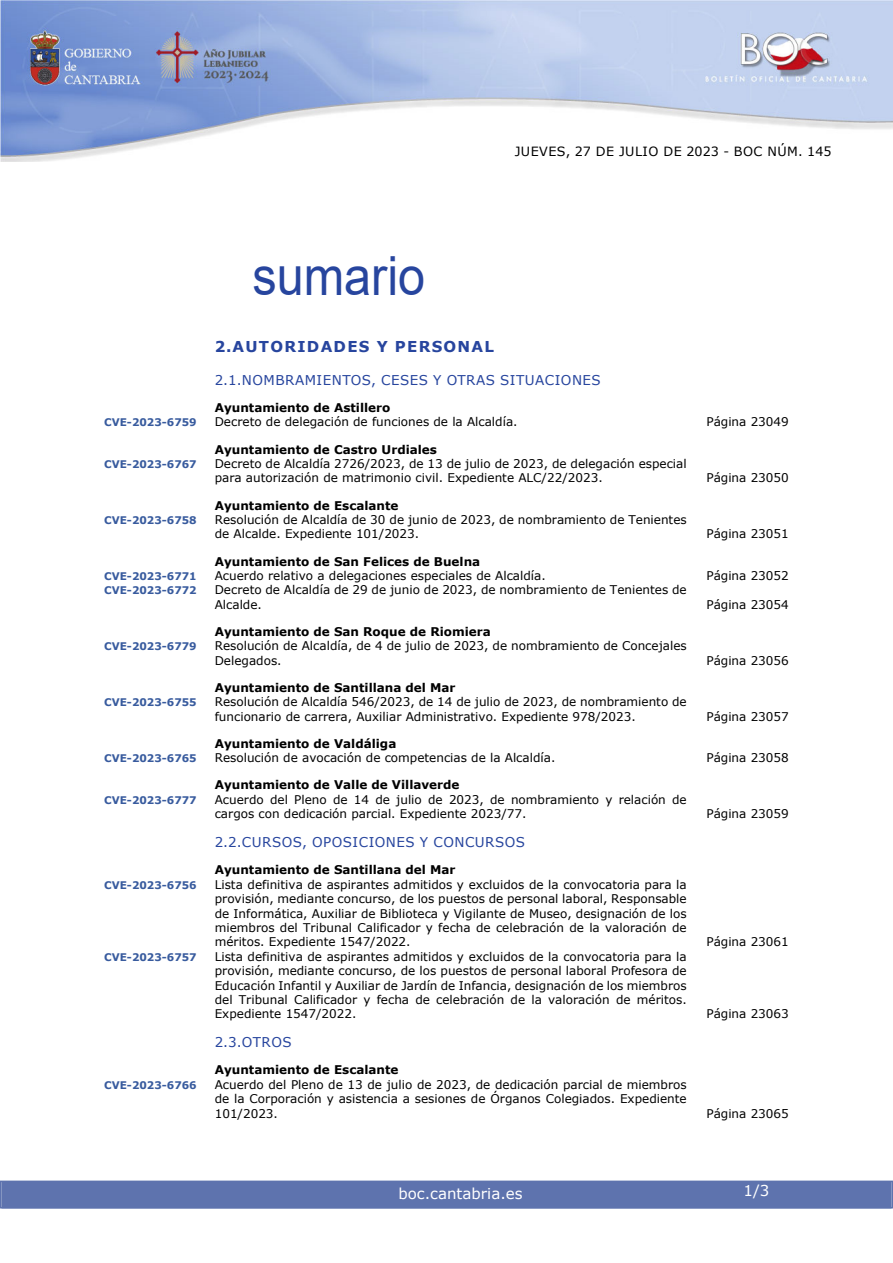
<style>
.page{position:relative;width:893px;height:1263px;background:#fff}
.page>*{position:absolute;margin:0;border:0;box-sizing:border-box;transform-origin:0 0}
.SUMARIO{font:54px "Arial";color:#27459e;scale:.9 1}
.indice_1{font:700 15px "Verdana";letter-spacing:.085em;color:#27459e}
.t1{font:15px "Verdana";color:#fff}
.indice_2{font:13.5px "Verdana";letter-spacing:.035em;color:#27459e}
.t2{font:12.75px "Verdana";letter-spacing:.035em;color:#000}
.indice_4{font:12px/14.4px "Verdana";color:#000}
.indice_3{font:700 12px "Verdana";color:#000}
.indice_4-2{font:700 10.5px "Verdana";color:#385b9e}
</style>
<div class="page">
<img style="left:0;top:0;width:893px;height:161px">
<div style="left:2px;top:1181px;width:889px;height:27px;background:#5e73ae"></div>
<div style="left:0;top:1180px;width:893px;height:28px;border:2px solid #5e73ae"></div>
<h1 class="SUMARIO" style="left:252px;top:239px;width:194px">sumario</h1>
<p class="t2" style="left:515px;top:142px;width:318px">JUEVES, 27 DE JULIO DE 2023 - BOC NÚM. 145</p>
<h2 class="indice_1" style="left:215px;top:336px;width:281px">2.AUTORIDADES Y PERSONAL</h2>
<h3 class="indice_2" style="left:215px;top:371px;width:388px">2.1.NOMBRAMIENTOS, CESES Y OTRAS SITUACIONES</h3>
<h4 class="indice_3" style="left:215px;top:399px;width:177px">Ayuntamiento de Astillero</h4>
<p class="indice_4-2" style="left:104px;top:415px;width:94px">CVE-2023-6759</p>
<p class="indice_4" style="left:215px;top:415px;width:304px">Decreto de delegación de funciones de la Alcaldía.</p>
<p class="indice_4" style="left:706px;top:415px;width:84px">Página 23049</p>
<h4 class="indice_3" style="left:215px;top:441px;width:224px">Ayuntamiento de Castro Urdiales</h4>
<p class="indice_4-2" style="left:104px;top:457px;width:94px">CVE-2023-6767</p>
<p class="indice_4" style="left:215px;top:456px;width:473px">Decreto de Alcaldía 2726/2023, de 13 de julio de 2023, de delegación especial para autorización de matrimonio civil. Expediente ALC/22/2023.</p>
<p class="indice_4" style="left:706px;top:471px;width:84px">Página 23050</p>
<h4 class="indice_3" style="left:215px;top:497px;width:185px">Ayuntamiento de Escalante</h4>
<p class="indice_4-2" style="left:104px;top:513px;width:94px">CVE-2023-6758</p>
<p class="indice_4" style="left:215px;top:512px;width:473px">Resolución de Alcaldía de 30 de junio de 2023, de nombramiento de Tenientes de Alcalde. Expediente 101/2023.</p>
<h4 class="indice_3" style="left:215px;top:553px;width:267px">Ayuntamiento de San Felices de Buelna</h4>
<p class="indice_4" style="left:706px;top:527px;width:84px">Página 23051</p>
<p class="indice_4-2" style="left:104px;top:569px;width:94px">CVE-2023-6771</p>
<p class="indice_4" style="left:215px;top:568px;width:333px">Acuerdo relativo a delegaciones especiales de Alcaldía.</p>
<p class="indice_4" style="left:706px;top:568px;width:84px">Página 23052</p>
<p class="indice_4-2" style="left:104px;top:583px;width:94px">CVE-2023-6772</p>
<p class="indice_4" style="left:215px;top:583px;width:473px">Decreto de Alcaldía de 29 de junio de 2023, de nombramiento de Tenientes de<br>Alcalde.</p>
<p class="indice_4" style="left:706px;top:597px;width:84px">Página 23054</p>
<h4 class="indice_3" style="left:215px;top:623px;width:278px">Ayuntamiento de San Roque de Riomiera</h4>
<p class="indice_4-2" style="left:104px;top:639px;width:94px">CVE-2023-6779</p>
<p class="indice_4" style="left:215px;top:639px;width:473px">Resolución de Alcaldía, de 4 de julio de 2023, de nombramiento de Concejales<br>Delegados.</p>
<h4 class="indice_3" style="left:215px;top:679px;width:242px">Ayuntamiento de Santillana del Mar</h4>
<p class="indice_4-2" style="left:104px;top:695px;width:94px">CVE-2023-6755</p>
<p class="indice_4" style="left:215px;top:694px;width:473px">Resolución de Alcaldía 546/2023, de 14 de julio de 2023, de nombramiento de funcionario de carrera, Auxiliar Administrativo. Expediente 978/2023.</p>
<h4 class="indice_3" style="left:215px;top:735px;width:183px">Ayuntamiento de Valdáliga</h4>
<p class="indice_4" style="left:706px;top:653px;width:84px">Página 23056</p>
<p class="indice_4" style="left:706px;top:709px;width:84px">Página 23057</p>
<p class="indice_4-2" style="left:104px;top:751px;width:94px">CVE-2023-6765</p>
<p class="indice_4" style="left:215px;top:750px;width:342px">Resolución de avocación de competencias de la Alcaldía.</p>
<p class="indice_4" style="left:706px;top:750px;width:84px">Página 23058</p>
<h4 class="indice_3" style="left:215px;top:776px;width:246px">Ayuntamiento de Valle de Villaverde</h4>
<p class="indice_4-2" style="left:104px;top:792px;width:94px">CVE-2023-6777</p>
<p class="indice_4" style="left:215px;top:792px;width:473px">Acuerdo del Pleno de 14 de julio de 2023, de nombramiento y relación de cargos con dedicación parcial. Expediente 2023/77.</p>
<p class="indice_4" style="left:706px;top:806px;width:84px">Página 23059</p>
<h3 class="indice_2" style="left:215px;top:833px;width:312px">2.2.CURSOS, OPOSICIONES Y CONCURSOS</h3>
<h4 class="indice_3" style="left:215px;top:861px;width:242px">Ayuntamiento de Santillana del Mar</h4>
<p class="indice_4-2" style="left:104px;top:877px;width:94px">CVE-2023-6756</p>
<p class="indice_4" style="left:215px;top:877px;width:473px;text-align:justify">Lista definitiva de aspirantes admitidos y excluidos de la convocatoria para la provisión, mediante concurso, de los puestos de personal laboral, Responsable de Informática, Auxiliar de Biblioteca y Vigilante de Museo, designación de los miembros del Tribunal Calificador y fecha de celebración de la valoración de méritos. Expediente 1547/2022.</p>
<p class="indice_4-2" style="left:104px;top:949px;width:94px">CVE-2023-6757</p>
<p class="indice_4" style="left:215px;top:949px;width:473px;text-align:justify">Lista definitiva de aspirantes admitidos y excluidos de la convocatoria para la provisión, mediante concurso, de los puestos de personal laboral Profesora de Educación Infantil y Auxiliar de Jardín de Infancia, designación de los miembros del Tribunal Calificador y fecha de celebración de la valoración de méritos.<br>Expediente 1547/2022.</p>
<h3 class="indice_2" style="left:215px;top:1033px;width:78px">2.3.OTROS</h3>
<h4 class="indice_3" style="left:215px;top:1061px;width:185px">Ayuntamiento de Escalante</h4>
<p class="indice_4-2" style="left:104px;top:1077px;width:94px">CVE-2023-6766</p>
<p class="indice_4" style="left:215px;top:1077px;width:474px;text-align:justify">Acuerdo del Pleno de 13 de julio de 2023, de dedicación parcial de miembros de la Corporación y asistencia a sesiones de Órganos Colegiados. Expediente 101/2023.</p>
<p class="indice_4" style="left:706px;top:935px;width:84px">Página 23061</p>
<p class="indice_4" style="left:706px;top:1007px;width:84px">Página 23063</p>
<p class="indice_4" style="left:706px;top:1106px;width:84px">Página 23065</p>
<p class="t1" style="left:398px;top:1183px;width:126px">boc.cantabria.es</p>
<p class="t1" style="left:744px;top:1180px;width:27px">1/3</p>
</div>
